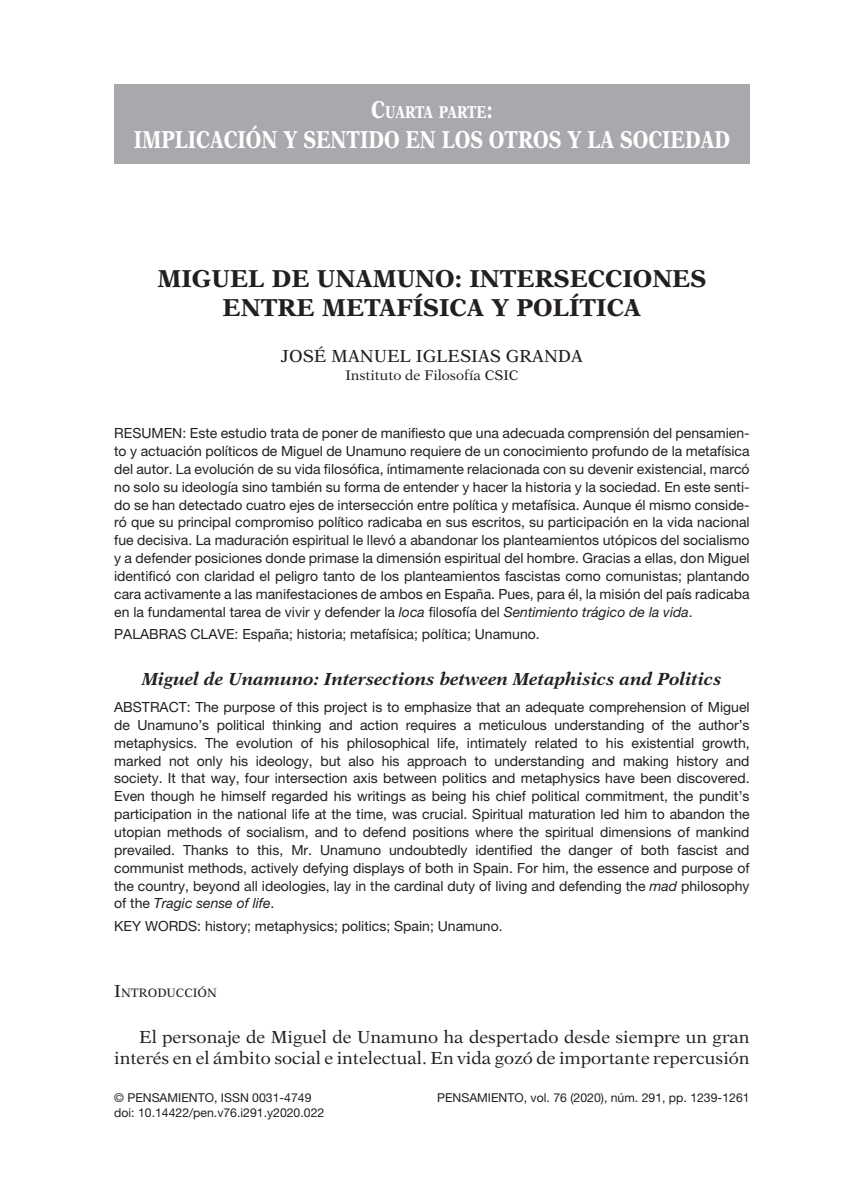
<style>
.page{position:relative;width:844px;height:1191px;background:#fff}
.page>*{position:absolute;margin:0;border:0;box-sizing:border-box;transform-origin:0 0}
.Título_Capítulo{font:700 24.5px/29.4px "New Aster";color:#231f20;text-align:center}
.Primer_Párrafo{font:700 24.5px "New Aster";color:#fff;scale:.8 1}
.Texto{font:17.5px/21px "New Aster";color:#231f20;text-align:right}
.Título_Inglés{font:italic 700 17.5px "New Aster";color:#231f20}
.Autor{font:17.5px "New Aster";color:#231f20}
.Primer_Párrafo-2{font:700 17.15px "New Aster";color:#fff;scale:.8 1}
.Resumen{font:14px/17.8px "Helvetica Neue LT Pro";color:#231f20;text-align:justify}
.Abstract{font:14px/17.8px "Helvetica Neue LT Pro";color:#231f20;text-align:justify}
.Palabras_Clave{font:14px "Helvetica Neue LT Pro";color:#231f20}
.Key_Words{font:14px "Helvetica Neue LT Pro";color:#231f20}
.Cargo{font:14px "New Aster";color:#231f20}
.t1{font:12.25px "Helvetica Neue LT Pro";color:#231f20}
._1__Ladillo__1{font:12.25px "New Aster";color:#231f20}
.s1{font-size:24.5px}
.s2{font-style:italic}
.s3{font-size:17.5px}
</style>
<div class="page">
<div style="left:114px;top:84px;width:635px;height:79px;background:#a8a9ad"></div>
<p class="Primer_Párrafo-2" style="left:371px;top:102px;width:153px"><span class="s1">C</span>UARTA PARTE<span class="s1">:</span></p>
<p class="Primer_Párrafo" style="left:134px;top:125px;width:746px">IMPLICACIÓN Y SENTIDO EN LOS OTROS Y LA SOCIEDAD</p>
<p class="Título_Capítulo" style="left:157px;top:263px;width:550px">MIGUEL DE UNAMUNO: INTERSECCIONES<br>ENTRE METAFÍSICA Y POLÍTICA</p>
<p class="Autor" style="left:281px;top:346px;width:303px">JOSÉ MANUEL IGLESIAS GRANDA</p>
<p class="Cargo" style="left:345px;top:367px;width:174px">Instituto de Filosofía CSIC</p>
<p class="Resumen" style="left:114px;top:424px;width:637px">RESUMEN: Este estudio trata de poner de manifiesto que una adecuada comprensión del pensamien&shy;to y actuación políticos de Miguel de Unamuno requiere de un conocimiento profundo de la metafísica del autor. La evolución de su vida filosófica, íntimamente relacionada con su devenir existencial, marcó no solo su ideología sino también su forma de entender y hacer la historia y la sociedad. En este senti&shy;do se han detectado cuatro ejes de intersección entre política y metafísica. Aunque él mismo conside&shy;ró que su principal compromiso político radicaba en sus escritos, su participación en la vida nacional fue decisiva. La maduración espiritual le llevó a abandonar los planteamientos utópicos del socialismo y a defender posiciones donde primase la dimensión espiritual del hombre. Gracias a ellas, don Miguel identificó con claridad el peligro tanto de los planteamientos fascistas como comunistas; plantando cara activamente a las manifestaciones de ambos en España. Pues, para él, la misión del país radicaba en la fundamental tarea de vivir y defender la <span class="s2">loca</span> filosofía del <span class="s2">Sentimiento trágico de la vida</span>.</p>
<p class="Palabras_Clave" style="left:114px;top:626px;width:427px">PALABRAS CLAVE: España; historia; metafísica; política; Unamuno.</p>
<p class="Título_Inglés" style="left:142px;top:669px;width:581px">Miguel de Unamuno: Intersections between Metaphisics and Politics</p>
<p class="Abstract" style="left:114px;top:698px;width:637px">ABSTRACT: The purpose of this project is to emphasize that an adequate comprehension of Miguel de Unamuno’s political thinking and action requires a meticulous understanding of the author’s metaphysics. The evolution of his philosophical life, intimately related to his existential growth, marked not only his ideology, but also his approach to understanding and making history and society. It that way, four intersection axis between politics and metaphysics have been discovered.<br>Even though he himself regarded his writings as being his chief political commitment, the pundit’s participation in the national life at the time, was crucial. Spiritual maturation led him to abandon the utopian methods of socialism, and to defend positions where the spiritual dimensions of mankind prevailed. Thanks to this, Mr. Unamuno undoubtedly identified the danger of both fascist and communist methods, actively defying displays of both in Spain. For him, the essence and purpose of the country, beyond all ideologies, lay in the cardinal duty of living and defending the <span class="s2">mad</span> philosophy of the <span class="s2">Tragic sense of life</span>.</p>
<p class="Key_Words" style="left:114px;top:918px;width:390px">KEY WORDS: history; metaphysics; politics; Spain; Unamuno.</p>
<p class="_1__Ladillo__1" style="left:114px;top:985px;width:104px"><span class="s3">I</span>NTRODUCCIÓN</p>
<p class="Texto" style="left:114px;top:1026px;width:636px">El personaje de Miguel de Unamuno ha despertado desde siempre un gran interés en el ámbito social e intelectual. En vida gozó de importante repercusión</p>
<p class="t1" style="left:114px;top:1090px;width:199px">© PENSAMIENTO, ISSN 0031-4749</p>
<p class="t1" style="left:437px;top:1090px;width:314px">PENSAMIENTO, vol. 76 (2020), núm. 291, pp. 1239-1261</p>
<p class="t1" style="left:114px;top:1105px;width:211px">doi: 10.14422/pen.v76.i291.y2020.022</p>
</div>
